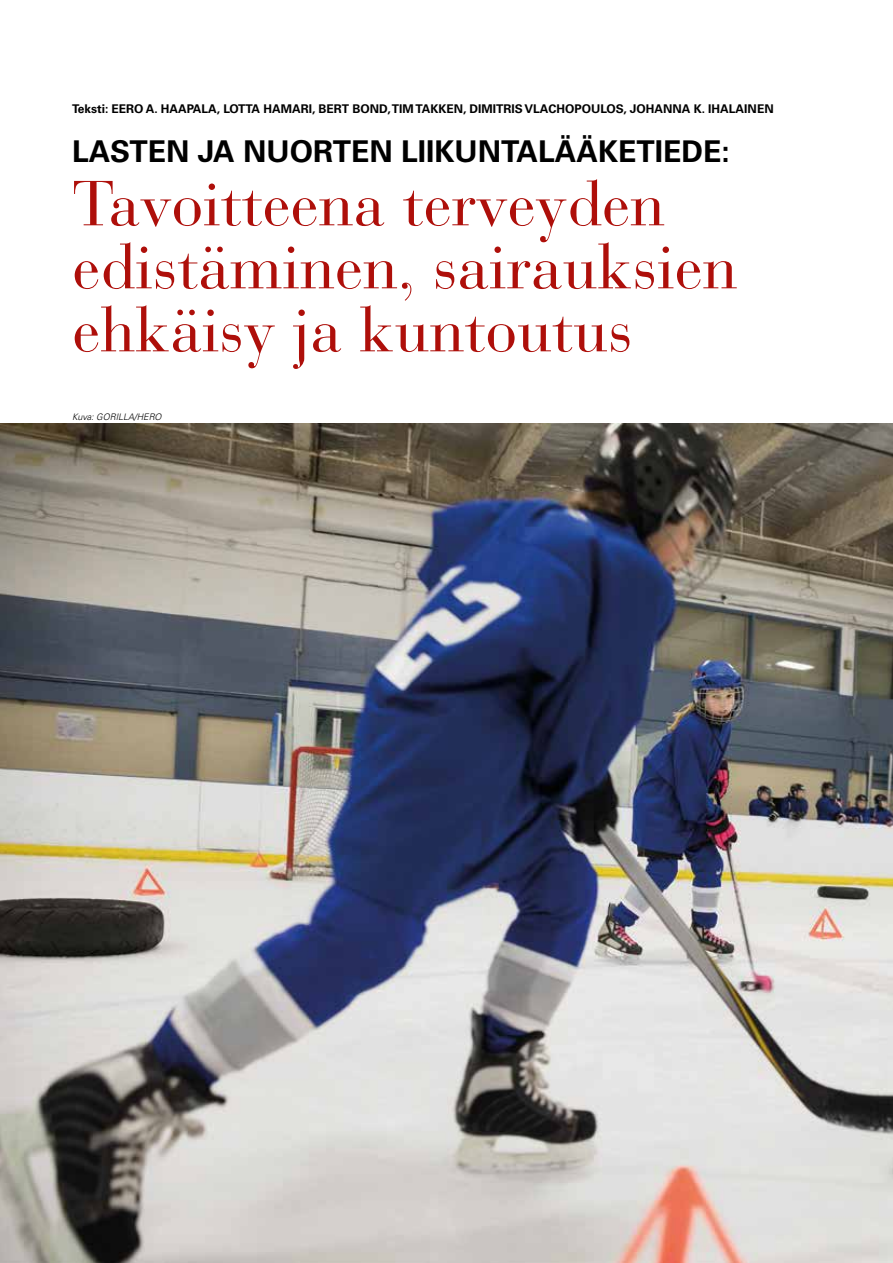
<style>
.page{position:relative;width:893px;height:1263px;background:#fff}
.page>*{position:absolute;margin:0;border:0;box-sizing:border-box;transform-origin:0 0}
.t1{font:63px/63px "Bauer Bodoni";color:#ae0f0a}
.t2{font:700 30px "Univers";color:#000}
.t3{font:700 12px "Univers";color:#000}
.t4{font:italic 300 9px "Univers";color:#000}
</style>
<div class="page">
<img style="left:0;top:423px;width:893px;height:840px">
<p class="t3" style="left:72px;top:101px;width:703px">Teksti: EERO A. HAAPALA, LOTTA HAMARI, BERT BOND, TIM TAKKEN, DIMITRIS VLACHOPOULOS, JOHANNA K. IHALAINEN</p>
<h2 class="t2" style="left:72px;top:134px;width:659px">LASTEN JA NUORTEN LIIKUNTALÄÄKETIEDE:</h2>
<h1 class="t1" style="left:72px;top:173px;width:667px">Tavoitteena terveyden edistäminen, sairauksien ehkäisy ja kuntoutus</h1>
<p class="t4" style="left:72px;top:411px;width:91px">Kuva: GORILLA/HERO</p>
</div>
